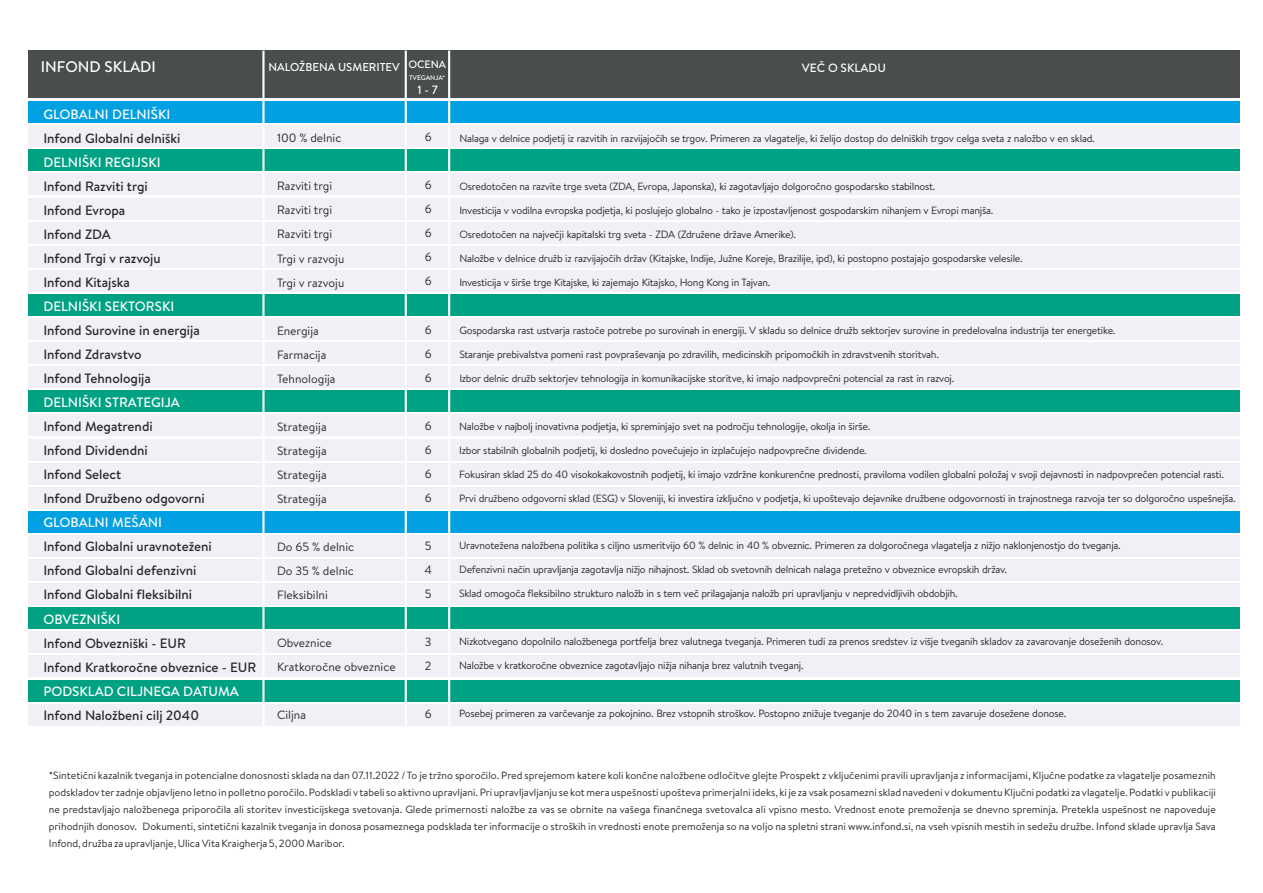
<style>
.page{position:relative;width:1263px;height:893px;background:#fff}
.page>*{position:absolute;margin:0;border:0;box-sizing:border-box;transform-origin:0 0}
.t1{font:500 15.3px "Brandon Text";color:#fefefe}
.t2{font:500 13.5px/24px "Brandon Text";color:#2b2a29}
.t3{font:500 13.5px "Brandon Text";color:#fefefe}
.t4{font:12px/24px "Brandon Text";color:#2b2a29;text-align:justify}
.t5{font:500 12px "Brandon Text";color:#fefefe}
.t6{font:500 11.4px "Brandon Text";color:#fefefe}
.t7{font:10.5px/17.1px "Brandon Text";letter-spacing:-.025em;color:#2b2a29;text-align:justify}
.t8{font:500 6.75px "Brandon Text";color:#fefefe}
</style>
<div class="page">
<div style="left:28px;top:101px;width:1211px;height:22px;background:#00a0e3"></div>
<div style="left:28px;top:125px;width:1211px;height:22px;background:#f2f0f6"></div>
<div style="left:28px;top:149px;width:1211px;height:22px;background:#00a283"></div>
<div style="left:28px;top:173px;width:1211px;height:22px;background:#f2f0f6"></div>
<div style="left:28px;top:198px;width:1211px;height:22px;background:#f2f0f6"></div>
<div style="left:28px;top:222px;width:1211px;height:22px;background:#f2f0f6"></div>
<div style="left:28px;top:246px;width:1211px;height:22px;background:#f2f0f6"></div>
<div style="left:28px;top:270px;width:1211px;height:22px;background:#f2f0f6"></div>
<div style="left:28px;top:294px;width:1211px;height:22px;background:#00a283"></div>
<div style="left:28px;top:318px;width:1211px;height:22px;background:#f2f0f6"></div>
<div style="left:28px;top:342px;width:1211px;height:22px;background:#f2f0f6"></div>
<div style="left:28px;top:366px;width:1211px;height:22px;background:#f2f0f6"></div>
<div style="left:28px;top:390px;width:1211px;height:22px;background:#00a283"></div>
<div style="left:28px;top:414px;width:1211px;height:22px;background:#f2f0f6"></div>
<div style="left:28px;top:439px;width:1211px;height:21px;background:#f2f0f6"></div>
<div style="left:28px;top:463px;width:1211px;height:22px;background:#f2f0f6"></div>
<div style="left:28px;top:487px;width:1211px;height:22px;background:#f2f0f6"></div>
<div style="left:28px;top:511px;width:1211px;height:22px;background:#00a0e3"></div>
<div style="left:28px;top:535px;width:1211px;height:22px;background:#f2f0f6"></div>
<div style="left:28px;top:559px;width:1211px;height:22px;background:#f2f0f6"></div>
<div style="left:28px;top:583px;width:1211px;height:22px;background:#f2f0f6"></div>
<div style="left:28px;top:607px;width:1211px;height:22px;background:#00a283"></div>
<div style="left:28px;top:631px;width:1211px;height:22px;background:#f2f0f6"></div>
<div style="left:28px;top:655px;width:1211px;height:22px;background:#f2f0f6"></div>
<div style="left:28px;top:679px;width:1211px;height:22px;background:#00a283"></div>
<div style="left:28px;top:704px;width:1211px;height:21px;background:#f2f0f6"></div>
<div style="left:28px;top:51px;width:1211px;height:47px;background:#494d4e"></div>
<hr style="left:262px;top:51px;width:3px;height:677px;background:#fefefe">
<hr style="left:405px;top:51px;width:2px;height:677px;background:#fefefe">
<hr style="left:448px;top:51px;width:2px;height:677px;background:#fefefe">
<h1 class="t1" style="left:41px;top:61px;width:117px">INFOND SKLADI</h1>
<p class="t6" style="left:268px;top:63px;width:179px">NALOŽBENA USMERITEV <sup>OCENA</sup></p>
<p class="t5" style="left:802px;top:64px;width:86px">VEČ O SKLADU</p>
<p class="t8" style="left:409px;top:76px;width:38px">TVEGANJA*</p>
<p class="t5" style="left:417px;top:86px;width:22px">1 - 7</p>
<p class="t3" style="left:43px;top:109px;width:128px">GLOBALNI DELNIŠKI</p>
<p class="t2" style="left:43px;top:128px;width:139px">Infond Globalni delniški</p>
<p class="t3" style="left:43px;top:157px;width:119px">DELNIŠKI REGIJSKI</p>
<p class="t2" style="left:43px;top:176px;width:119px">Infond Razviti trgi<br>Infond Evropa<br>Infond ZDA<br>Infond Trgi v razvoju<br>Infond Kitajska</p>
<p class="t3" style="left:43px;top:302px;width:132px">DELNIŠKI SEKTORSKI</p>
<p class="t2" style="left:43px;top:320px;width:158px">Infond Surovine in energija<br>Infond Zdravstvo<br>Infond Tehnologija</p>
<p class="t3" style="left:43px;top:398px;width:138px">DELNIŠKI STRATEGIJA</p>
<p class="t2" style="left:43px;top:417px;width:163px">Infond Megatrendi<br>Infond Dividendni<br>Infond Select<br>Infond Družbeno odgovorni</p>
<p class="t3" style="left:43px;top:518px;width:120px">GLOBALNI MEŠANI</p>
<p class="t2" style="left:43px;top:537px;width:170px">Infond Globalni uravnoteženi<br>Infond Globalni defenzivni<br>Infond Globalni fleksibilni</p>
<p class="t3" style="left:43px;top:614px;width:78px">OBVEZNIŠKI</p>
<p class="t2" style="left:43px;top:633px;width:215px">Infond Obvezniški - EUR<br>Infond Kratkoročne obveznice - EUR</p>
<p class="t3" style="left:43px;top:686px;width:197px">PODSKLAD CILJNEGA DATUMA</p>
<p class="t2" style="left:43px;top:705px;width:157px">Infond Naložbeni cilj 2040</p>
<p class="t4" style="left:425px;top:127px;width:8px">6</p>
<p class="t4" style="left:425px;top:175px;width:8px">6<br>6<br>6<br>6<br>6</p>
<p class="t4" style="left:425px;top:319px;width:8px">6<br>6<br>6</p>
<p class="t4" style="left:425px;top:415px;width:8px">6<br>6<br>6<br>6</p>
<p class="t4" style="left:424px;top:535px;width:9px">5<br>4<br>5</p>
<p class="t4" style="left:425px;top:632px;width:8px">3<br>2</p>
<p class="t4" style="left:425px;top:704px;width:8px">6</p>
<p class="t4" style="left:277px;top:128px;width:66px">100 % delnic</p>
<p class="t4" style="left:277px;top:176px;width:69px;text-align:left">Razviti trgi<br>Razviti trgi<br>Razviti trgi<br>Trgi v razvoju<br>Trgi v razvoju</p>
<p class="t4" style="left:277px;top:320px;width:60px;text-align:left">Energija<br>Farmacija<br>Tehnologija</p>
<p class="t4" style="left:277px;top:416px;width:51px">Strategija Strategija Strategija Strategija</p>
<p class="t4" style="left:277px;top:537px;width:79px">Do 65 % delnic Do 35 % delnic Fleksibilni</p>
<p class="t4" style="left:277px;top:633px;width:120px">Obveznice<br>Kratkoročne obveznice</p>
<p class="t4" style="left:277px;top:705px;width:30px">Ciljna</p>
<p class="t7" style="left:459px;top:132px;width:637px">Nalaga v delnice podjetij iz razvitih in razvijajočih se trgov. Primeren za vlagatelje, ki želijo dostop do delniških trgov celga sveta z naložbo v en sklad.</p>
<p class="t7" style="left:459px;top:180px;width:477px">Osredotočen na razvite trge sveta (ZDA, Evropa, Japonska), ki zagotavljajo dolgoročno gospodarsko stabilnost.</p>
<p class="t7" style="left:459px;top:203px;width:535px">Investicija v vodilna evropska podjetja, ki poslujejo globalno - tako je izpostavljenost gospodarskim nihanjem v Evropi manjša.</p>
<p class="t7" style="left:459px;top:227px;width:338px">Osredotočen na največji kapitalski trg sveta - ZDA (Združene države Amerike).</p>
<p class="t7" style="left:459px;top:251px;width:565px">Naložbe v delnice družb iz razvijajočih držav (Kitajske, Indije, Južne Koreje, Brazilije, ipd), ki postopno postajajo gospodarske velesile.</p>
<p class="t7" style="left:459px;top:275px;width:312px">Investicija v širše trge Kitajske, ki zajemajo Kitajsko, Hong Kong in Tajvan.</p>
<p class="t7" style="left:459px;top:323px;width:658px">Gospodarska rast ustvarja rastoče potrebe po surovinah in energiji. V skladu so delnice družb sektorjev surovine in predelovalna industrija ter energetike.</p>
<p class="t7" style="left:459px;top:347px;width:481px">Staranje prebivalstva pomeni rast povpraševanja po zdravilih, medicinskih pripomočkih in zdravstvenih storitvah.</p>
<p class="t7" style="left:459px;top:371px;width:496px">Izbor delnic družb sektorjev tehnologija in komunikacijske storitve, ki imajo nadpovprečni potencial za rast in razvoj.</p>
<p class="t7" style="left:459px;top:419px;width:412px">Naložbe v najbolj inovativna podjetja, ki spreminjajo svet na področju tehnologije, okolja in širše.</p>
<p class="t7" style="left:459px;top:443px;width:409px">Izbor stabilnih globalnih podjetij, ki dosledno povečujejo in izplačujejo nadpovprečne dividende.</p>
<p class="t7" style="left:459px;top:467px;width:766px">Fokusiran sklad 25 do 40 visokokakovostnih podjetij, ki imajo vzdržne konkurenčne prednosti, praviloma vodilen globalni položaj v svoji dejavnosti in nadpovprečen potencial rasti.</p>
<p class="t7" style="left:459px;top:491px;width:778px">Prvi družbeno odgovorni sklad (ESG) v Sloveniji, ki investira izključno v podjetja, ki upoštevajo dejavnike družbene odgovornosti in trajnostnega razvoja ter so dolgoročno uspešnejša.</p>
<p class="t7" style="left:459px;top:539px;width:663px">Uravnotežena naložbena politika s ciljno usmeritvijo 60 % delnic in 40 % obveznic. Primeren za dolgoročnega vlagatelja z nižjo naklonjenostjo do tveganja.</p>
<p class="t7" style="left:459px;top:563px;width:549px">Defenzivni način upravljanja zagotavlja nižjo nihajnost. Sklad ob svetovnih delnicah nalaga pretežno v obveznice evropskih držav.</p>
<p class="t7" style="left:459px;top:587px;width:500px">Sklad omogoča fleksibilno strukturo naložb in s tem več prilagajanja naložb pri upravljanju v nepredvidljivih obdobjih.</p>
<p class="t7" style="left:459px;top:635px;width:705px">Nizkotvegano dopolnilo naložbenega portfelja brez valutnega tveganja. Primeren tudi za prenos sredstev iz višje tveganih skladov za zavarovanje doseženih donosov.</p>
<p class="t7" style="left:459px;top:658px;width:346px">Naložbe v kratkoročne obveznice zagotavljajo nižja nihanja brez valutnih tveganj.</p>
<p class="t7" style="left:459px;top:706px;width:609px">Posebej primeren za varčevanje za pokojnino. Brez vstopnih stroškov. Postopno znižuje tveganje do 2040 in s tem zavaruje dosežene donose.</p>
<p class="t7" style="left:49px;top:768px;width:1168px">*Sintetični kazalnik tveganja in potencialne donosnosti sklada na dan 07.11.2022 / To je tržno sporočilo. Pred sprejemom katere koli končne naložbene odločitve glejte Prospekt z vključenimi pravili upravljanja z informacijami, Ključne podatke za vlagatelje posameznih podskladov ter zadnje objavljeno letno in polletno poročilo. Podskladi v tabeli so aktivno upravljani. Pri upravljavljanju se kot mera uspešnosti upošteva primerjalni ideks, ki je za vsak posamezni sklad navedeni v dokumentu Ključni podatki za vlagatelje. Podatki v publikaciji ne predstavljajo naložbenega priporočila ali storitev investicijskega svetovanja. Glede primernosti naložbe za vas se obrnite na vašega finančnega svetovalca ali vpisno mesto. Vrednost enote premoženja se dnevno spreminja. Pretekla uspešnost ne napoveduje prihodnjih donosov. Dokumenti, sintetični kazalnik tveganja in donosa posameznega podsklada ter informacije o stroških in vrednosti enote premoženja so na voljo na spletni strani www.infond.si, na vseh vpisnih mestih in sedežu družbe. Infond sklade upravlja Sava Infond, družba za upravljanje, Ulica Vita Kraigherja 5, 2000 Maribor.</p>
</div>
